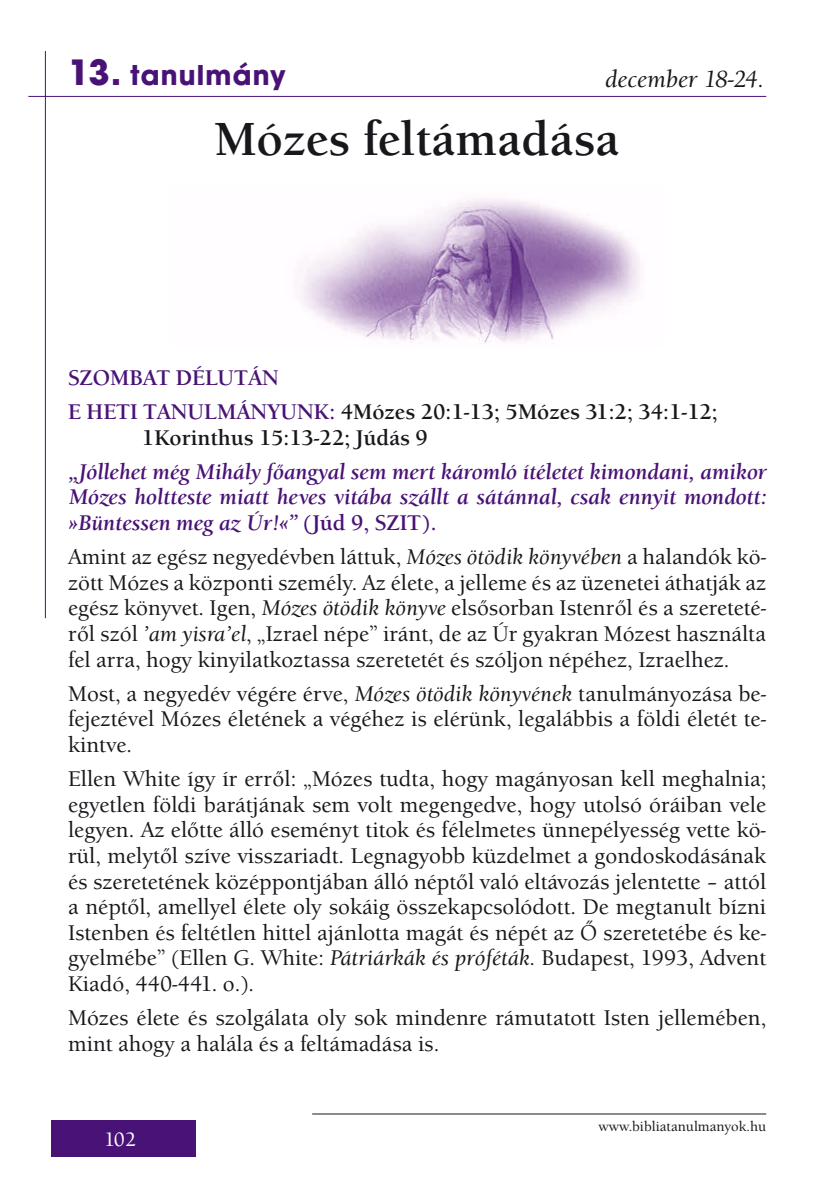
<style>
.page{position:relative;width:840px;height:1191px;background:#fff}
.page>*{position:absolute;margin:0;border:0;box-sizing:border-box;transform-origin:0 0}
.t1{font:700 48px "Berkeley Old Sty Itc TEE";color:#1a171c}
.t2{font:700 30px "Avant Gar Got Itc TEE";letter-spacing:.04em;color:#491276}
.t3{font:italic 500 24px "Berkeley Old Sty Itc TEE";color:#1a171c}
.t4{font:500 22px/25.6px "Berkeley Old Sty Itc TEE";color:#1a171c;text-align:justify}
.t5{font:italic 700 22px/25.6px "Berkeley Old Sty Itc TEE";color:#491276;text-align:justify}
.t6{font:700 22px/34px "Berkeley Old Sty Itc TEE";color:#1a171c}
.t7{font:500 20px "Berkeley Old Sty Itc TEE";color:#fff}
.t8{font:500 14px "Berkeley Old Sty Itc TEE";color:#1a171c}
.s1{font-size:38px}
.s2{color:#491276}
.s3{font-style:normal}
.s4{font-style:italic}
</style>
<div class="page">
<div style="left:51px;top:1120px;width:145px;height:37px;background:#491276"></div>
<hr style="left:28px;top:96px;width:737px;height:1px;background:#491276">
<hr style="left:45px;top:51px;width:1px;height:567px;background:#491276">
<img style="left:301px;top:198px;width:339px;height:146px">
<hr style="left:312px;top:1113px;width:453px;height:1px;background:#1a171c">
<h2 class="t2" style="left:68px;top:57px;width:219px"><span class="s1">13.</span> tanulmány</h2>
<p class="t3" style="left:605px;top:65px;width:160px">december 18-24.</p>
<h1 class="t1" style="left:214px;top:111px;width:406px">Mózes feltámadása</h1>
<p class="t6" style="left:68px;top:361px;width:650px"><span class="s2">SZOMBAT DÉLUTÁN<br>e HETI TANULMÁNYUNK:</span> 4Mózes 20:1-13; 5Mózes 31:2; 34:1-12;</p>
<p class="t6" style="left:142px;top:420px;width:287px">1Korinthus 15:13-22; Júdás 9</p>
<p class="t5" style="left:68px;top:459px;width:699px">„Jóllehet még Mihály főangyal sem mert káromló ítéletet kimondani, amikor Mózes holtteste miatt heves vitába szállt a sátánnal, csak ennyit mondott: »Büntessen meg az Úr!«” <span class="s3">(Júd 9, SZIT).</span></p>
<p class="t4" style="left:68px;top:544px;width:699px">Amint az egész negyedévben láttuk, <span class="s4">Mózes ötödik könyvében</span> a halandók kö&shy;zött Mózes a központi személy. Az élete, a jelleme és az üzenetei áthatják az egész könyvet. Igen, <span class="s4">Mózes ötödik könyve</span> elsősorban Istenről és a szereteté&shy;ről szól <span class="s4">’am yisra’el</span>, „Izrael népe” iránt, de az Úr gyakran Mózest használta fel arra, hogy kinyilatkoztassa szeretetét és szóljon népéhez, Izraelhez.</p>
<p class="t4" style="left:68px;top:680px;width:699px">Most, a negyedév végére érve, <span class="s4">Mózes ötödik könyvének</span> tanulmányozása be&shy;fejeztével Mózes életének a végéhez is elérünk, legalábbis a földi életét te&shy;kintve.</p>
<p class="t4" style="left:68px;top:766px;width:699px">Ellen White így ír erről: „Mózes tudta, hogy magányosan kell meghalnia; egyetlen földi barátjának sem volt megengedve, hogy utolsó óráiban vele legyen. Az előtte álló eseményt titok és félelmetes ünnepélyesség vette kö&shy;rül, melytől szíve visszariadt. Legnagyobb küzdelmet a gondoskodásának és szeretetének középpontjában álló néptől való eltávozás jelentette – attól a néptől, amellyel élete oly sokáig összekapcsolódott. De megtanult bízni Istenben és feltétlen hittel ajánlotta magát és népét az Ő szeretetébe és ke&shy;gyelmébe” (Ellen G. White: <span class="s4">Pátriárkák és próféták.</span> Budapest, 1993, Advent Kiadó, 440-441. o.).</p>
<p class="t4" style="left:68px;top:1005px;width:699px">Mózes élete és szolgálata oly sok mindenre rámutatott Isten jellemében, mint ahogy a halála és a feltámadása is.</p>
<p class="t7" style="left:104px;top:1128px;width:33px">102</p>
<p class="t8" style="left:598px;top:1118px;width:169px">www.bibliatanulmanyok.hu</p>
</div>
